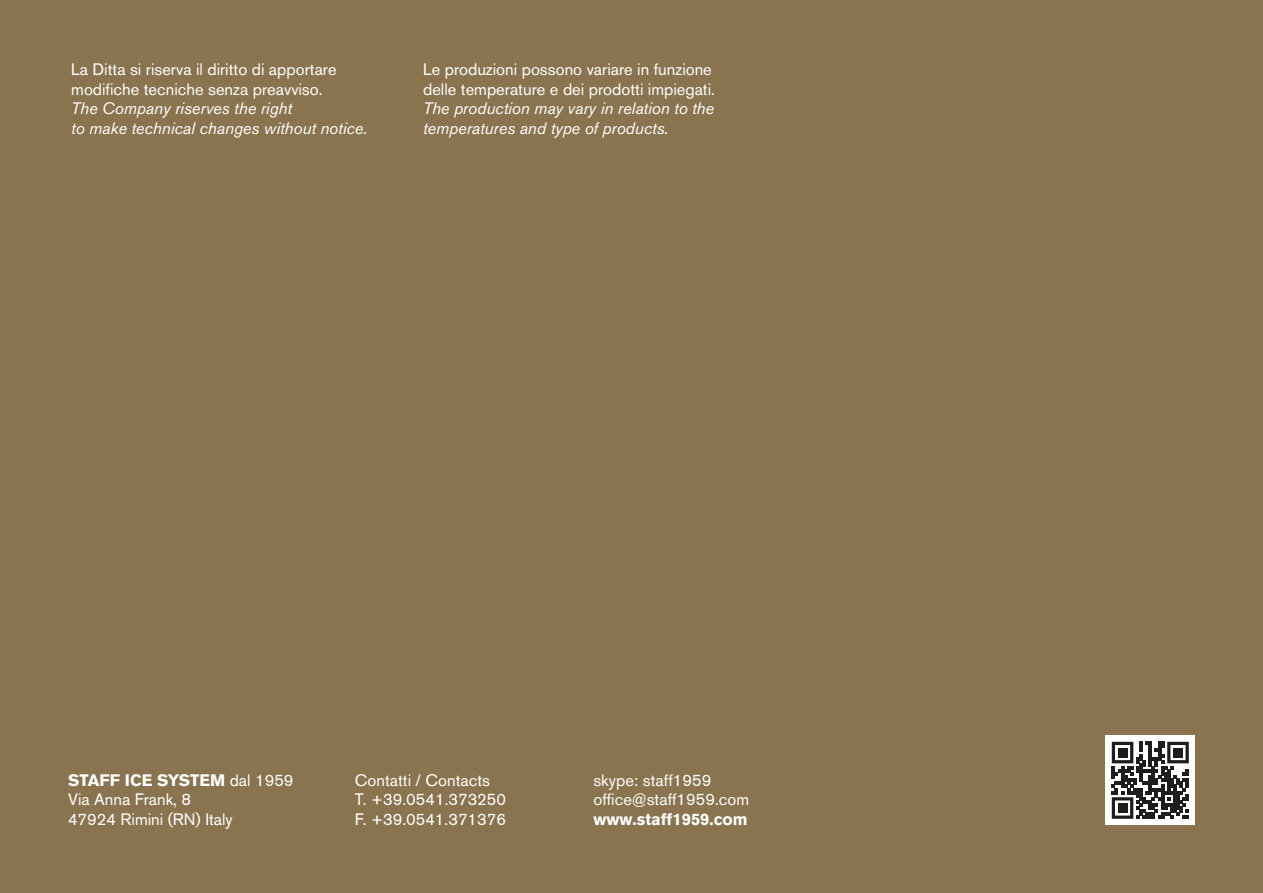
<style>
.page{position:relative;width:1263px;height:893px;background:#89744f}
.page>*{position:absolute;margin:0;border:0;box-sizing:border-box;transform-origin:0 0}
.t1{font:16.5px/19.8px "Akzidenz Grotesk BQ";color:#fff}
.t2{font:italic 16.5px/19.8px "Akzidenz Grotesk BQ";color:#fff}
.t3{font:700 16.5px "Akzidenz Grotesk BQ";color:#fff}
.s1{font-weight:700}
</style>
<div class="page">
<div style="left:1106px;top:736px;width:89px;height:89px;background:#fff"></div>
<svg style="left:1112px;top:742px;width:77px;height:77px"></svg>
<div style="left:1118px;top:748px;width:9px;height:9px;background:#1d1d1b"></div>
<div style="left:1173px;top:748px;width:9px;height:9px;background:#1d1d1b"></div>
<div style="left:1118px;top:803px;width:9px;height:10px;background:#1d1d1b"></div>
<p class="t1" style="left:71px;top:59px;width:267px">La Ditta si riserva il diritto di apportare modifiche tecniche senza preavviso.</p>
<p class="t2" style="left:71px;top:99px;width:297px">The Company riserves the right<br>to make technical changes without notice.</p>
<p class="t1" style="left:423px;top:59px;width:293px">Le produzioni possono variare in funzione delle temperature e dei prodotti impiegati.</p>
<p class="t2" style="left:423px;top:99px;width:293px">The production may vary in relation to the temperatures and type of products.</p>
<p class="t1" style="left:68px;top:770px;width:227px"><span class="s1">STAFF ICE SYSTEM</span> dal 1959<br>Via Anna Frank, 8<br>47924 Rimini (RN) Italy</p>
<p class="t1" style="left:355px;top:770px;width:153px">Contatti / Contacts<br>T. +39.0541.373250<br>F. +39.0541.371376</p>
<p class="t1" style="left:593px;top:770px;width:157px">skype: staff1959 office@staff1959.com</p>
<p class="t3" style="left:593px;top:810px;width:156px">www.staff1959.com</p>
</div>
